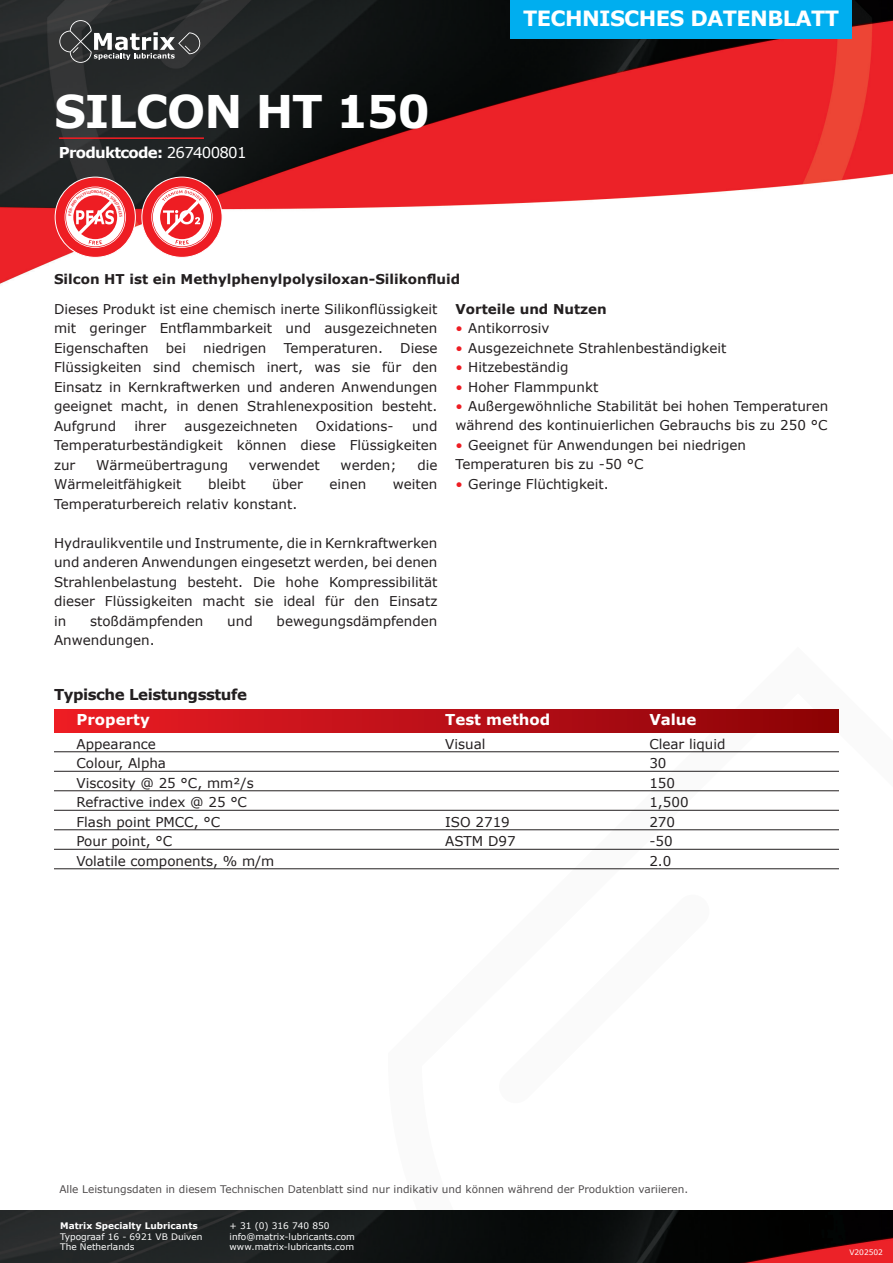
<style>
.page{position:relative;width:893px;height:1263px;background:#fff}
.page>*{position:absolute;margin:0;border:0;box-sizing:border-box;transform-origin:0 0}
.t1{font:700 45px "Verdana";letter-spacing:-.025em;color:#fff}
.t2{font:700 21px "Verdana";letter-spacing:-.03em;color:#fff}
.t3{font:700 15px "Verdana";color:#fff}
.t4{font:700 15px "Verdana";letter-spacing:-.03em;color:#231f20}
.t5{font:700 15px "Verdana";letter-spacing:-.05em;color:#fff}
.t6{font:13.5px/19.5px "Verdana";color:#231f20;text-align:justify}
.t7{font:700 13.5px "Verdana";color:#231f20}
.t8{font:10.5px "Verdana";color:#231f20}
.t9{font:9px/10.5px "Verdana";color:#fff}
.t10{font:700 9px "Verdana";color:#fff}
.t11{font:7.5px "Verdana";color:#fff}
.s1{font-weight:400}
.s2{color:#ee1d23}
</style>
<div class="page">
<img style="left:0;top:0;width:893px;height:284px">
<svg style="left:388px;top:732px;width:505px;height:479px"></svg>
<div style="left:510px;top:0;width:342px;height:38px;background:#00aeef"></div>
<svg style="left:59px;top:20px;width:141px;height:43px;background:#4f5152"></svg>
<img style="left:0;top:1211px;width:893px;height:52px">
<div style="left:54px;top:709px;width:785px;height:23px;background:linear-gradient(to right,#ec1d26,#8a0207)"></div>
<hr style="left:54px;top:751px;width:785px;height:1px;background:#231f20">
<hr style="left:54px;top:771px;width:785px;height:1px;background:#231f20">
<hr style="left:54px;top:790px;width:785px;height:1px;background:#231f20">
<hr style="left:54px;top:810px;width:785px;height:1px;background:#231f20">
<hr style="left:54px;top:829px;width:785px;height:1px;background:#231f20">
<hr style="left:54px;top:849px;width:785px;height:1px;background:#231f20">
<hr style="left:54px;top:868px;width:785px;height:1px;background:#231f20">
<hr style="left:59px;top:137px;width:145px;height:2px;background:#ee1d23">
<svg style="left:55px;top:177px;width:168px;height:81px"></svg>
<h1 class="t1" style="left:54px;top:83px;width:377px">SILCON HT 150</h1>
<p class="t5" style="left:59px;top:143px;width:189px">Produktcode: <span class="s1">267400801</span></p>
<p class="t7" style="left:54px;top:270px;width:408px">Silcon HT ist ein Methylphenylpolysiloxan-Silikonfluid</p>
<h2 class="t2" style="left:523px;top:5px;width:318px">TECHNISCHES DATENBLATT</h2>
<p class="t6" style="left:54px;top:299px;width:385px">Dieses Produkt ist eine chemisch inerte Silikonflüssigkeit mit geringer Entflammbarkeit und ausgezeichneten Eigenschaften</p>
<p class="t6" style="left:166px;top:338px;width:22px">bei</p>
<p class="t6" style="left:203px;top:338px;width:65px">niedrigen</p>
<p class="t6" style="left:284px;top:338px;width:101px">Temperaturen.</p>
<p class="t6" style="left:54px;top:338px;width:385px;text-indent:346px">Diese Flüssigkeiten sind chemisch inert, was sie für den Einsatz in Kernkraftwerken und anderen Anwendungen geeignet macht, in denen Strahlenexposition besteht.<br>Aufgrund</p>
<p class="t6" style="left:54px;top:416px;width:385px;text-indent:358px">und Temperaturbeständigkeit können diese Flüssigkeiten zur</p>
<p class="t6" style="left:134px;top:416px;width:33px">ihrer</p>
<p class="t6" style="left:185px;top:416px;width:114px">ausgezeichneten</p>
<p class="t6" style="left:316px;top:416px;width:79px">Oxidations-</p>
<p class="t6" style="left:96px;top:455px;width:134px">Wärmeübertragung</p>
<p class="t6" style="left:249px;top:455px;width:73px">verwendet</p>
<p class="t6" style="left:341px;top:455px;width:57px">werden;</p>
<p class="t6" style="left:417px;top:455px;width:22px">die</p>
<p class="t6" style="left:54px;top:475px;width:129px">Wärmeleitfähigkeit</p>
<p class="t6" style="left:208px;top:475px;width:39px">bleibt</p>
<p class="t6" style="left:272px;top:475px;width:32px">über</p>
<p class="t6" style="left:329px;top:475px;width:38px">einen</p>
<p class="t6" style="left:393px;top:475px;width:46px">weiten</p>
<p class="t6" style="left:54px;top:494px;width:245px">Temperaturbereich relativ konstant.</p>
<p class="t6" style="left:54px;top:533px;width:385px">Hydraulikventile und Instrumente, die in Kernkraftwerken und anderen Anwendungen eingesetzt werden, bei denen Strahlenbelastung besteht. Die hohe Kompressibilität dieser Flüssigkeiten macht sie ideal für den Einsatz in</p>
<p class="t6" style="left:90px;top:611px;width:115px">stoßdämpfenden</p>
<p class="t6" style="left:227px;top:611px;width:27px">und</p>
<p class="t6" style="left:277px;top:611px;width:162px">bewegungsdämpfenden</p>
<p class="t6" style="left:54px;top:631px;width:102px">Anwendungen.</p>
<p class="t7" style="left:455px;top:300px;width:153px">Vorteile und Nutzen</p>
<p class="t6" style="left:455px;top:319px;width:96px"><span class="s2">•</span> Antikorrosiv</p>
<p class="t6" style="left:455px;top:338px;width:272px"><span class="s2">•</span> Ausgezeichnete Strahlenbeständigkeit</p>
<p class="t6" style="left:455px;top:358px;width:114px"><span class="s2">•</span> Hitzebeständig</p>
<p class="t6" style="left:455px;top:377px;width:144px"><span class="s2">•</span> Hoher Flammpunkt</p>
<p class="t6" style="left:455px;top:396px;width:374px"><span class="s2">•</span> Außergewöhnliche Stabilität bei hohen Temperaturen während des kontinuierlichen Gebrauchs bis zu 250 °C</p>
<p class="t6" style="left:455px;top:435px;width:292px"><span class="s2">•</span> Geeignet für Anwendungen bei niedrigen<br>Temperaturen bis zu -50 °C</p>
<p class="t6" style="left:455px;top:474px;width:155px"><span class="s2">•</span> Geringe Flüchtigkeit.</p>
<p class="t4" style="left:54px;top:684px;width:195px">Typische Leistungsstufe</p>
<p class="t3" style="left:76px;top:710px;width:75px">Property</p>
<p class="t3" style="left:445px;top:710px;width:107px">Test method</p>
<p class="t3" style="left:649px;top:710px;width:49px">Value</p>
<p class="t6" style="left:76px;top:734px;width:81px">Appearance</p>
<p class="t6" style="left:445px;top:734px;width:42px">Visual</p>
<p class="t6" style="left:649px;top:734px;width:78px">Clear liquid</p>
<p class="t6" style="left:76px;top:754px;width:91px">Colour, Alpha</p>
<p class="t6" style="left:649px;top:754px;width:19px">30</p>
<p class="t6" style="left:76px;top:773px;width:179px">Viscosity @ 25 °C, mm²/s</p>
<p class="t6" style="left:649px;top:773px;width:27px">150</p>
<p class="t6" style="left:76px;top:793px;width:172px">Refractive index @ 25 °C</p>
<p class="t6" style="left:649px;top:793px;width:41px">1,500</p>
<p class="t6" style="left:76px;top:812px;width:145px">Flash point PMCC, °C</p>
<p class="t6" style="left:445px;top:812px;width:66px">ISO 2719</p>
<p class="t6" style="left:649px;top:812px;width:27px">270</p>
<p class="t6" style="left:76px;top:832px;width:97px">Pour point, °C</p>
<p class="t6" style="left:445px;top:832px;width:72px">ASTM D97</p>
<p class="t6" style="left:649px;top:832px;width:25px">-50</p>
<p class="t6" style="left:76px;top:851px;width:199px">Volatile components, % m/m</p>
<p class="t6" style="left:649px;top:851px;width:24px">2.0</p>
<p class="t8" style="left:59px;top:1183px;width:630px">Alle Leistungsdaten in diesem Technischen Datenblatt sind nur indikativ und können während der Produktion variieren.</p>
<p class="t10" style="left:60px;top:1220px;width:139px">Matrix Specialty Lubricants</p>
<p class="t9" style="left:60px;top:1231px;width:144px">Typograaf 16 - 6921 VB Duiven<br>The Netherlands</p>
<p class="t9" style="left:230px;top:1221px;width:127px">+ 31 (0) 316 740 850 info@matrix-lubricants.com www.matrix-lubricants.com</p>
<p class="t11" style="left:849px;top:1247px;width:35px">V202502</p>
</div>
